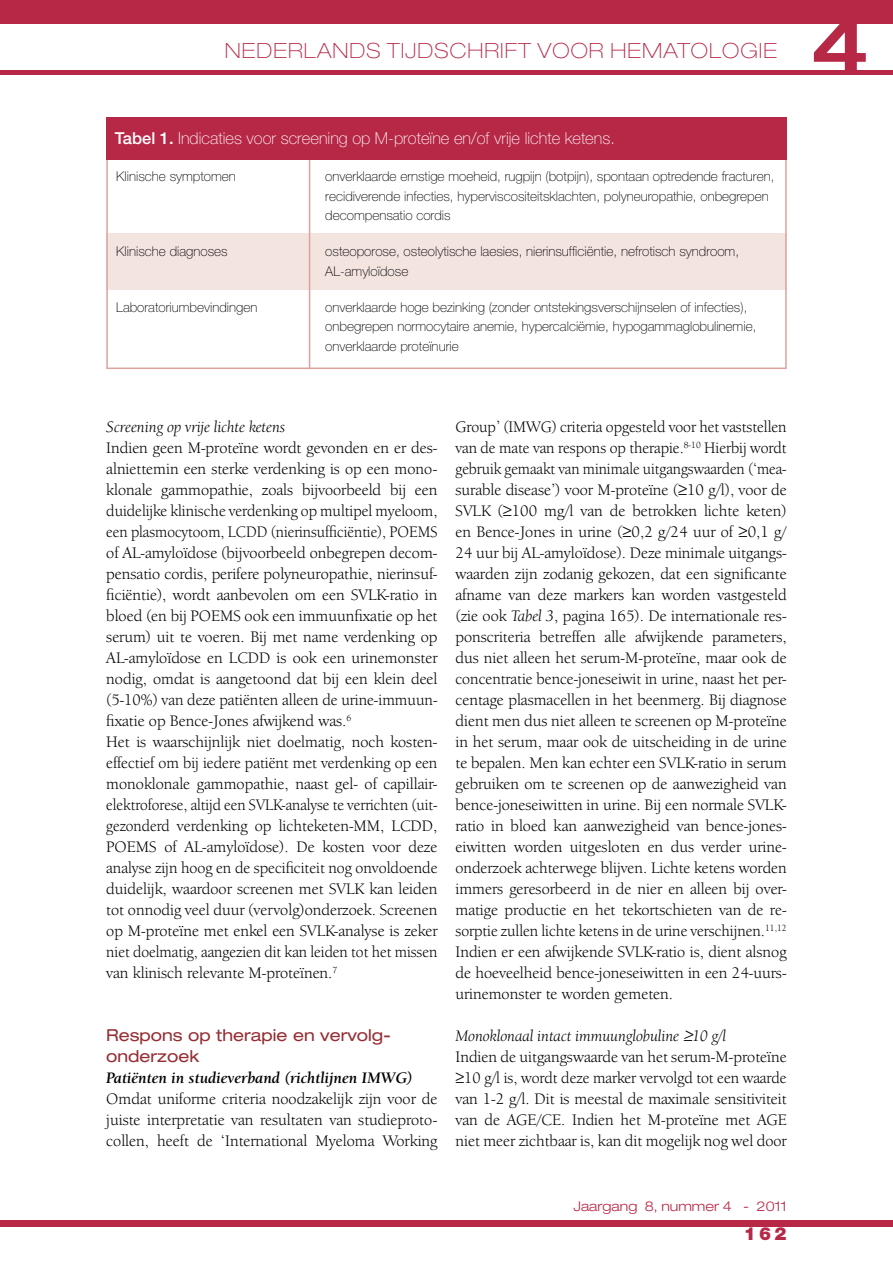
<style>
.page{position:relative;width:893px;height:1263px;background:#fff}
.page>*{position:absolute;margin:0;border:0;box-sizing:border-box;transform-origin:0 0}
.t1{font:700 expanded 70.5px "Helvetica Neue LT Std";color:#b72847}
.t2{font:100 expanded 21px "Helvetica Neue LT Std";letter-spacing:.05em;color:#b72847}
.t3{font:900 18px "Helvetica Neue LT Std";color:#b72847}
.t4{font:16.5px/21px "Berkeley Oldstyle IT Cby BT";color:#000}
.t5{font:100 16.5px "Helvetica Neue LT Std";color:#fff}
.t6{font:italic 700 16.5px "Berkeley Oldstyle IT Cby BT";color:#000}
.t7{font:expanded 16.5px/21px "Helvetica Neue LT Std";color:#962e34}
.t8{font:italic 16.5px "Berkeley Oldstyle IT Cby BT";color:#000}
.t9{font:100 13.5px/19.5px "Helvetica Neue LT Std";color:#000}
.t10{font:300 expanded 13.5px "Helvetica Neue LT Std";color:#b72847}
.s1{font-weight:500}
.s2{font-style:italic}
</style>
<div class="page">
<div style="left:0;top:0;width:893px;height:23px;background:#b72847"></div>
<div style="left:0;top:1220px;width:893px;height:7px;background:#b72847"></div>
<hr style="left:0;top:70px;width:893px;height:4px;background:#b72847">
<div style="left:106px;top:233px;width:681px;height:57px;background:#f3e4e0"></div>
<div style="left:106px;top:157px;width:681px;height:212px;border:2px solid #dca39e"></div>
<hr style="left:309px;top:158px;width:1px;height:211px;background:#dca39e">
<div style="left:106px;top:117px;width:681px;height:42px;background:#b72847"></div>
<p class="t2" style="left:225px;top:38px;width:554px">NEDERLANDS TIJDSCHRIFT VOOR HEMATOLOGIE</p>
<p class="t5" style="left:115px;top:129px;width:502px"><span class="s1">Tabel 1.</span> Indicaties voor screening op M-proteïne en/of vrije lichte ketens.</p>
<p class="t9" style="left:116px;top:167px;width:121px">Klinische symptomen</p>
<p class="t9" style="left:325px;top:167px;width:451px">onverklaarde ernstige moeheid, rugpijn (botpijn), spontaan optredende fracturen, recidiverende infecties, hyperviscositeitsklachten, polyneuropathie, onbegrepen decompensatio cordis</p>
<p class="t9" style="left:116px;top:242px;width:113px">Klinische diagnoses</p>
<p class="t9" style="left:325px;top:242px;width:415px">osteoporose, osteolytische laesies, nierinsufficiëntie, nefrotisch syndroom,<br>AL-amyloïdose</p>
<p class="t9" style="left:116px;top:297px;width:143px">Laboratoriumbevindingen</p>
<p class="t9" style="left:325px;top:297px;width:433px">onverklaarde hoge bezinking (zonder ontstekingsverschijnselen of infecties), onbegrepen normocytaire anemie, hypercalciëmie, hypogammaglobulinemie, onverklaarde proteïnurie</p>
<p class="t8" style="left:106px;top:417px;width:181px">Screening op vrije lichte ketens</p>
<p class="t4" style="left:106px;top:437px;width:333px">Indien geen M-proteïne wordt gevonden en er des&shy;alniettemin een sterke verdenking is op een mono&shy;klonale gammopathie, zoals bijvoorbeeld bij een duidelijke klinische verdenking op multipel myeloom, een plasmocytoom, LCDD (nierinsufficiëntie), POEMS of AL-amyloïdose (bijvoorbeeld onbegrepen decom&shy;pensatio cordis, perifere polyneuropathie, nierinsuf&shy;ficiëntie), wordt aanbevolen om een SVLK-ratio in bloed (en bij POEMS ook een immuunfixatie op het serum) uit te voeren. Bij met name verdenking op AL-amyloïdose en LCDD is ook een urinemonster nodig, omdat is aangetoond dat bij een klein deel (5-10%) van deze patiënten alleen de urine-immuun&shy;fixatie op Bence-Jones afwijkend was.<sup>6<br></sup>Het is waarschijnlijk niet doelmatig, noch kosten&shy;effectief om bij iedere patiënt met verdenking op een monoklonale gammopathie, naast gel- of capillair&shy;elektroforese, altijd een SVLK-analyse te verrichten (uit&shy;gezonderd verdenking op lichteketen-MM, LCDD, POEMS of AL-amyloïdose). De kosten voor deze analyse zijn hoog en de specificiteit nog onvoldoende duidelijk, waardoor screenen met SVLK kan leiden tot onnodig veel duur (vervolg)onderzoek. Screenen op M-proteïne met enkel een SVLK-analyse is zeker niet doelmatig, aangezien dit kan leiden tot het missen van klinisch relevante M-proteïnen.<sup>7</sup></p>
<p class="t7" style="left:106px;top:1024px;width:286px">Respons op therapie en vervolg&shy;onderzoek</p>
<p class="t6" style="left:106px;top:1068px;width:308px">Patiënten in studieverband (richtlijnen IMWG)</p>
<p class="t4" style="left:106px;top:1088px;width:333px;text-align:justify">Omdat uniforme criteria noodzakelijk zijn voor de juiste interpretatie van resultaten van studieproto&shy;collen, heeft de ‘International Myeloma Working</p>
<p class="t4" style="left:455px;top:416px;width:333px;text-align:justify">Group’ (IMWG) criteria opgesteld voor het vaststellen van de mate van respons op therapie.<sup>8-10</sup> Hierbij wordt gebruik gemaakt van minimale uitgangswaarden (‘mea&shy;surable disease’) voor M-proteïne (≥10 g/l), voor de SVLK (≥100 mg/l van de betrokken lichte keten) en Bence-Jones in urine (≥0,2 g/24 uur of ≥0,1 g/ 24 uur bij AL-amyloïdose). Deze minimale uitgangs&shy;waarden zijn zodanig gekozen, dat een significante afname van deze markers kan worden vastgesteld (zie ook <span class="s2">Tabel 3</span>, pagina 165). De internationale res&shy;ponscriteria betreffen alle afwijkende parameters, dus niet alleen het serum-M-proteïne, maar ook de concentratie bence-joneseiwit in urine, naast het per&shy;centage plasmacellen in het beenmerg. Bij diagnose dient men dus niet alleen te screenen op M-proteïne in het serum, maar ook de uitscheiding in de urine te bepalen. Men kan echter een SVLK-ratio in serum gebruiken om te screenen op de aanwezigheid van bence-joneseiwitten in urine. Bij een normale SVLK&shy;ratio in bloed kan aanwezigheid van bence-jones&shy;eiwitten worden uitgesloten en dus verder urine&shy;onderzoek achterwege blijven. Lichte ketens worden immers geresorbeerd in de nier en alleen bij over&shy;matige productie en het tekortschieten van de re&shy;sorptie zullen lichte ketens in de urine verschijnen.<sup>11,12<br></sup>Indien er een afwijkende SVLK-ratio is, dient alsnog de hoeveelheid bence-joneseiwitten in een 24-uurs&shy;urinemonster te worden gemeten.</p>
<p class="t4" style="left:455px;top:1025px;width:333px"><span class="s2">Monoklonaal intact immuunglobuline</span> ≥<span class="s2">10 g/l<br></span>Indien de uitgangswaarde van het serum-M-proteïne ≥10 g/l is, wordt deze marker vervolgd tot een waarde van 1-2 g/l. Dit is meestal de maximale sensitiviteit van de AGE/CE. Indien het M-proteïne met AGE niet meer zichtbaar is, kan dit mogelijk nog wel door</p>
<p class="t10" style="left:574px;top:1198px;width:215px">Jaargang 8, nummer 4 - 2011</p>
<p class="t3" style="left:744px;top:1222px;width:44px">162</p>
<h1 class="t1" style="left:811px;top:2px;width:59px">4</h1>
</div>
